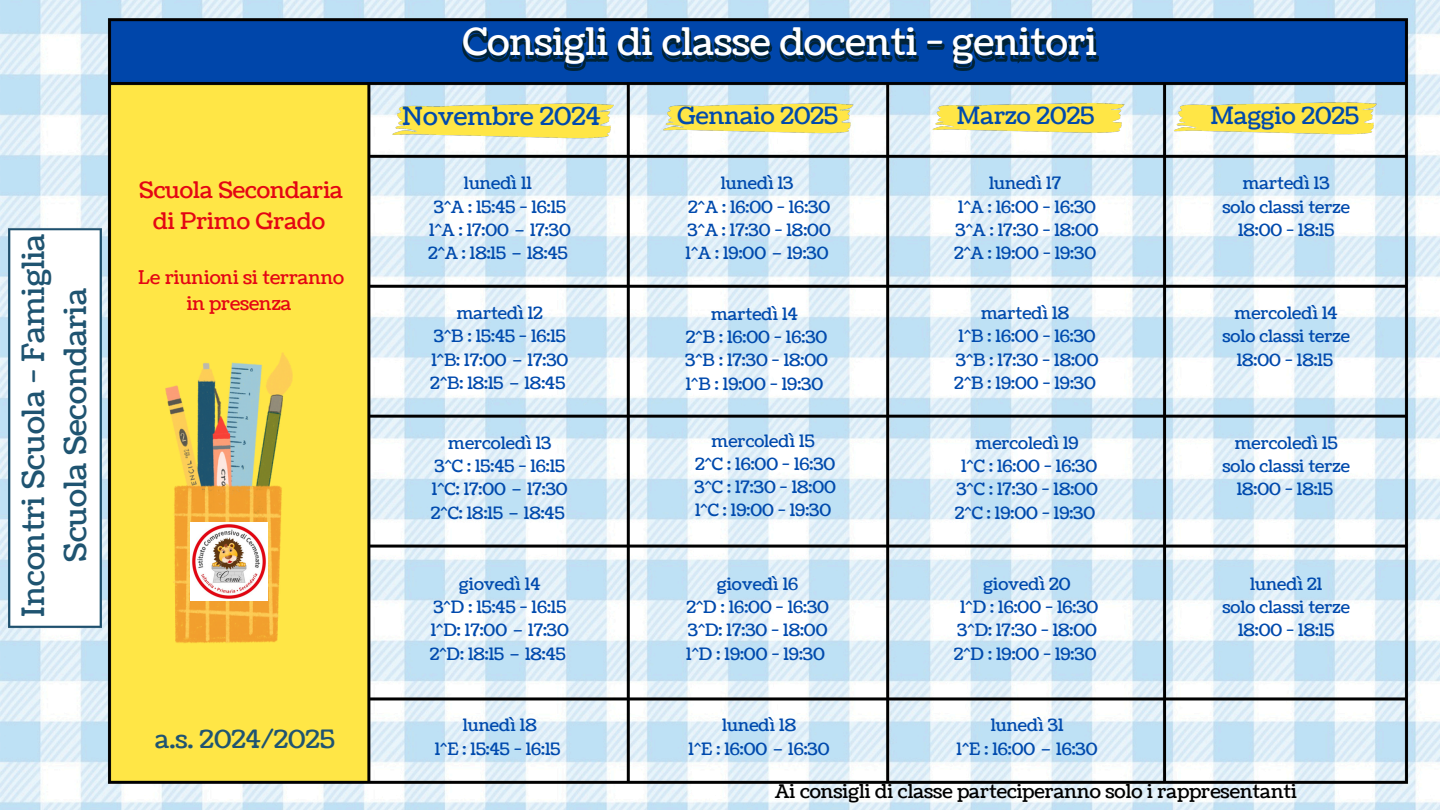
<style>
.page{position:relative;width:1440px;height:810px;background:#fff}
.page>*{position:absolute;margin:0;border:0;box-sizing:border-box;transform-origin:0 0}
.t1{font:37.8px "Coustard";color:#fff}
.t2{font:30.6px/42px "Coustard";color:#1f5471;text-align:center}
.t3{font:25.2px "Coustard";color:#1f5471}
.t4{font:25px "Coustard";color:#004aad}
.t5{font:23.8px "Coustard";color:#004aad}
.t6{font:22.8px "Coustard";color:#e40613}
.t7{font:19.1px "Coustard";color:#000}
.t8{font:18.8px "Coustard";color:#e40613}
.t9{font:17px/23.2px "Coustard";color:#004aad;text-align:center}
</style>
<div class="page">
<img style="left:0;top:0;width:1440px;height:810px">
<img style="left:103px;top:14px;width:1310px;height:774px">
<img style="left:166px;top:353px;width:127px;height:290px">
<img style="left:191px;top:523px;width:77px;height:77px">
<img style="left:3px;top:223px;width:104px;height:409px">
<img style="left:462px;top:31px;width:636px;height:39px">
<h3 class="t2" style="left:13px;top:617px;width:385px;rotate:-90deg">Incontri Scuola - Famiglia<br>Scuola Secondaria</h3>
<p class="t6" style="left:139px;top:174px;width:205px">Scuola Secondaria</p>
<p class="t6" style="left:153px;top:206px;width:173px">di Primo Grado</p>
<h1 class="t8" style="left:138px;top:265px;width:208px">Le riunioni si terranno</h1>
<h3 class="t8" style="left:187px;top:291px;width:106px">in presenza</h3>
<p class="t3" style="left:155px;top:723px;width:181px">a.s. 2024/2025</p>
<p class="t1" style="left:463px;top:17px;width:636px">Consigli di classe docenti - genitori</p>
<p class="t4" style="left:402px;top:99px;width:200px">Novembre 2024</p>
<h3 class="t5" style="left:677px;top:100px;width:163px">Gennaio 2025</h3>
<h3 class="t5" style="left:957px;top:100px;width:139px">Marzo 2025</h3>
<h3 class="t5" style="left:1211px;top:100px;width:150px">Maggio 2025</h3>
<p class="t9" style="left:464px;top:172px;width:70px">lunedì 11</p>
<p class="t9" style="left:428px;top:196px;width:144px">3^A : 15:45 - 16:15<br>1^A : 17:00 – 17:30<br>2^A : 18:15 – 18:45</p>
<p class="t9" style="left:430px;top:302px;width:140px">martedì 12<br>3^B : 15:45 - 16:15<br>1^B: 17:00 – 17:30<br>2^B: 18:15 – 18:45</p>
<p class="t9" style="left:431px;top:432px;width:138px">mercoledì 13<br>3^C : 15:45 - 16:15<br>1^C: 17:00 – 17:30<br>2^C: 18:15 – 18:45</p>
<p class="t9" style="left:430px;top:573px;width:141px">giovedì 14<br>3^D : 15:45 - 16:15<br>1^D: 17:00 – 17:30<br>2^D: 18:15 – 18:45</p>
<p class="t9" style="left:435px;top:714px;width:127px">lunedì 18<br>1^E : 15:45 - 16:15</p>
<p class="t9" style="left:721px;top:172px;width:74px">lunedì 13</p>
<p class="t9" style="left:686px;top:196px;width:147px;text-align:justify">2^A : 16:00 - 16:30<br>3^A : 17:30 - 18:00<br>1^A : 19:00 – 19:30</p>
<p class="t9" style="left:711px;top:303px;width:88px">martedì 14</p>
<p class="t9" style="left:685px;top:326px;width:144px;text-align:justify">2^B : 16:00 - 16:30<br>3^B : 17:30 - 18:00<br>1^B : 19:00 - 19:30</p>
<p class="t9" style="left:712px;top:430px;width:105px">mercoledì 15</p>
<p class="t9" style="left:694px;top:453px;width:143px;text-align:justify">2^C : 16:00 - 16:30<br>3^C : 17:30 - 18:00<br>1^C : 19:00 - 19:30</p>
<p class="t9" style="left:717px;top:573px;width:83px">giovedì 16</p>
<h2 class="t9" style="left:686px;top:596px;width:144px;text-align:justify">2^D : 16:00 - 16:30<br>3^D: 17:30 - 18:00<br>1^D : 19:00 - 19:30</h2>
<p class="t9" style="left:989px;top:172px;width:73px">lunedì 17</p>
<p class="t9" style="left:954px;top:196px;width:146px;text-align:left">1^A : 16:00 - 16:30<br>3^A : 17:30 - 18:00<br>2^A : 19:00 - 19:30</p>
<p class="t9" style="left:981px;top:302px;width:89px">martedì 18</p>
<p class="t9" style="left:954px;top:325px;width:146px;text-align:left">1^B : 16:00 - 16:30<br>3^B : 17:30 - 18:00<br>2^B : 19:00 - 19:30</p>
<p class="t9" style="left:976px;top:432px;width:105px">mercoledì 19</p>
<p class="t9" style="left:955px;top:455px;width:145px">1^C : 16:00 - 16:30<br>3^C : 17:30 - 18:00<br>2^C : 19:00 - 19:30</p>
<p class="t9" style="left:984px;top:573px;width:89px">giovedì 20</p>
<p class="t9" style="left:954px;top:596px;width:146px">1^D : 16:00 - 16:30<br>3^D: 17:30 - 18:00<br>2^D : 19:00 - 19:30</p>
<p class="t9" style="left:689px;top:714px;width:143px">lunedì 18<br>1^E : 16:00 – 16:30</p>
<p class="t9" style="left:957px;top:714px;width:143px">lunedì 31<br>1^E : 16:00 – 16:30</p>
<p class="t9" style="left:1222px;top:172px;width:129px">martedì 13<br>solo classi terze<br>18:00 - 18:15</p>
<p class="t9" style="left:1222px;top:302px;width:129px">mercoledì 14 solo classi terze</p>
<p class="t9" style="left:1237px;top:349px;width:98px">18:00 - 18:15</p>
<p class="t9" style="left:1222px;top:432px;width:129px">mercoledì 15 solo classi terze</p>
<p class="t9" style="left:1237px;top:478px;width:98px">18:00 - 18:15</p>
<p class="t9" style="left:1222px;top:573px;width:129px">lunedì 21<br>solo classi terze<br>18:00 - 18:15</p>
<h4 class="t7" style="left:775px;top:779px;width:523px">Ai consigli di classe parteciperanno solo i rappresentanti</h4>
</div>
